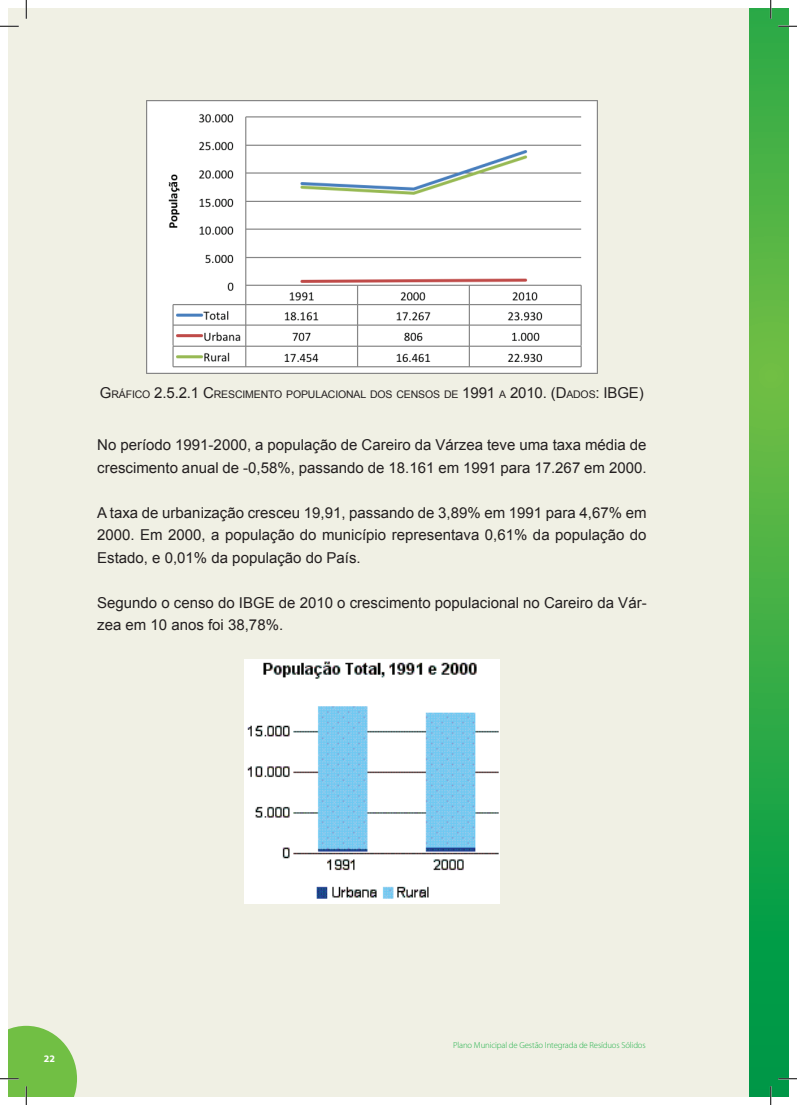
<style>
.page{position:relative;width:797px;height:1105px;background:#fff}
.page>*{position:absolute;margin:0;border:0;box-sizing:border-box;transform-origin:0 0}
.t1{font:15px/22.5px "Arial";color:#231f20}
.t2{font:15px "Arial";color:#231f20}
.t3{font:10.5px "Arial";letter-spacing:-.015em;color:#231f20}
.t4{font:700 10px "Myriad Pro";color:#fff}
.t5{font:300 8.75px "Myriad Pro";letter-spacing:-.015em;color:#23b24b}
.s1{font-size:15px}
</style>
<div class="page">
<div style="left:9px;top:9px;width:761px;height:1087px;background:#f0f0e4"></div>
<svg style="left:749px;top:9px;width:39px;height:1087px;background:#38ac45"></svg>
<img style="left:146px;top:101px;width:451px;height:272px">
<img style="left:244px;top:660px;width:255px;height:243px">
<svg style="left:0;top:25px;width:19px;height:2px"></svg>
<svg style="left:778px;top:25px;width:19px;height:2px"></svg>
<svg style="left:778px;top:1078px;width:19px;height:1px"></svg>
<svg style="left:25px;top:0;width:2px;height:19px"></svg>
<svg style="left:0;top:1026px;width:77px;height:79px"></svg>
<svg style="left:770px;top:0;width:1px;height:19px"></svg>
<svg style="left:770px;top:1086px;width:1px;height:19px"></svg>
<p class="t3" style="left:100px;top:388px;width:519px"><span class="s1">G</span> RÁFICO <span class="s1">2.5.2.1 C</span>RESCI MENTO POPULACIONAL DOS CENSOS DE <span class="s1">1991</span> A <span class="s1">2010. (D</span>ADOS<span class="s1">: IBGE</span></p>
<p class="t2" style="left:639px;top:383px;width:6px">)</p>
<p class="t1" style="left:97px;top:434px;width:551px">No período 1991-2000, a população de Careiro da Várzea teve uma taxa média de crescimento anual de -0,58%, passando de 18.161 em 1991 para 17.267 em 2000.</p>
<p class="t1" style="left:97px;top:501px;width:551px;text-align:justify">A taxa de urbanização cresceu 19,91, passando de 3,89% em 1991 para 4,67% em 2000. Em 2000, a população do município representava 0,61% da população do Estado, e 0,01% da população do País.</p>
<p class="t1" style="left:97px;top:591px;width:551px">Segundo o censo do IBGE de 2010 o crescimento populacional no Careiro da Vár&shy;zea em 10 anos foi 38,78%.</p>
<p class="t4" style="left:44px;top:1053px;width:12px">22</p>
<p class="t5" style="left:453px;top:1040px;width:194px">Plano Municipal de Gestão Integrada de Resíduos Sólidos</p>
</div>
